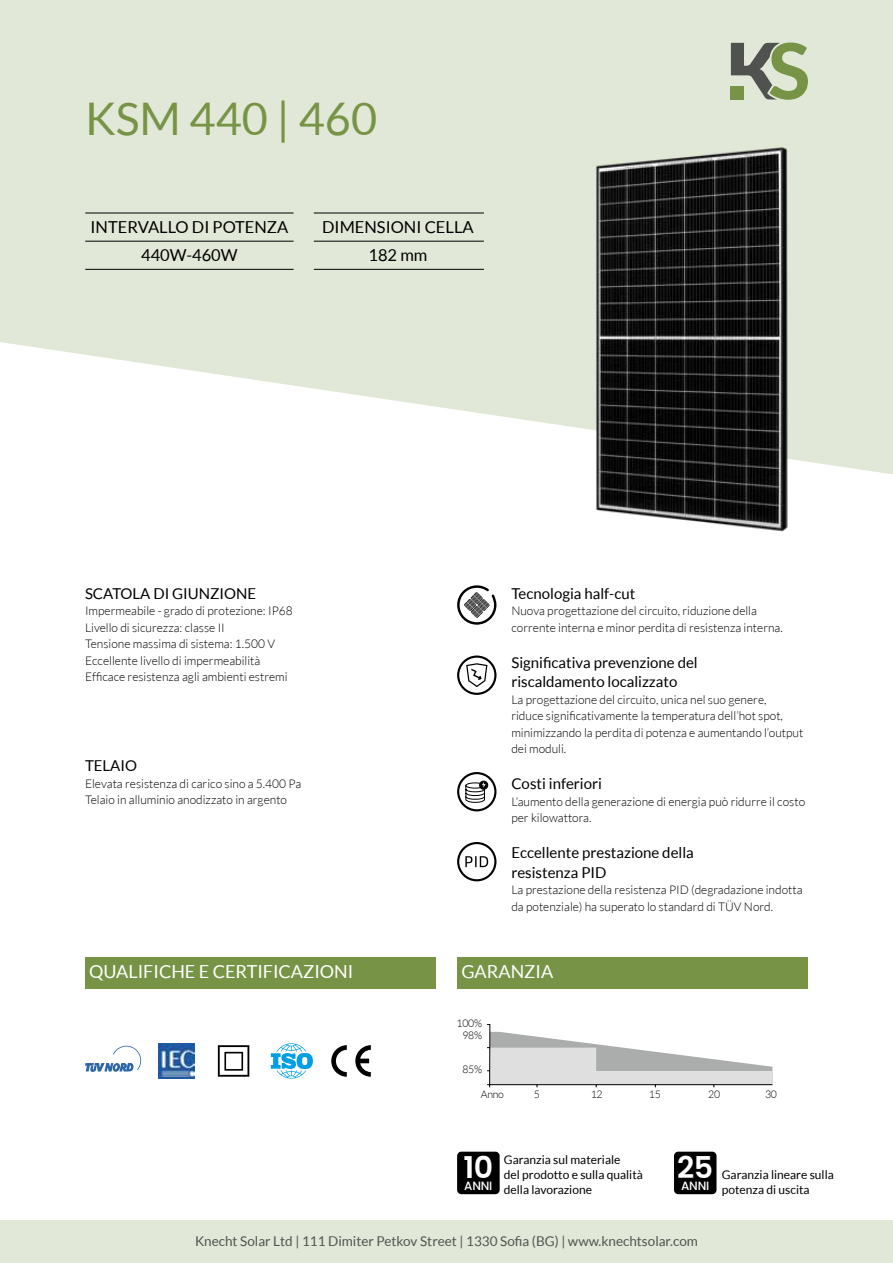
<style>
.page{position:relative;width:893px;height:1263px;background:#fff}
.page>*{position:absolute;margin:0;border:0;box-sizing:border-box;transform-origin:0 0}
.t1{font:45px "Lato";color:#779446}
.t2{font:600 30px "Poppins";color:#fff}
.t3{font:18px "Lato";color:#fff}
.t4{font:16.5px/28.2px "Lato";color:#000;text-align:center}
.t5{font:15px/19.5px "Lato";color:#000}
.t6{font:13.5px "Lato";color:#505250}
.t7{font:300 12px/16.5px "Lato";color:#000}
.t8{font:12px/15px "Lato";color:#000}
.t9{font:500 12px "Poppins";letter-spacing:-.02em;color:#fff}
.t10{font:300 10.5px/12px "Lato";letter-spacing:-.02em;color:#000;text-align:center}
</style>
<div class="page">
<svg style="left:0;top:0;width:893px;height:474px;fill:#e2e8d8"></svg>
<svg style="left:731px;top:43px;width:77px;height:57px;background:#9aa688"></svg>
<img style="left:577px;top:131px;width:228px;height:401px">
<hr style="left:85px;top:213px;width:209px;height:1px;background:#000">
<hr style="left:85px;top:241px;width:209px;height:1px;background:#000">
<hr style="left:85px;top:269px;width:209px;height:1px;background:#000">
<hr style="left:314px;top:213px;width:170px;height:1px;background:#000">
<hr style="left:314px;top:241px;width:170px;height:1px;background:#000">
<hr style="left:314px;top:269px;width:170px;height:1px;background:#000">
<div style="left:0;top:1220px;width:893px;height:43px;background:#e2e8d8"></div>
<div style="left:85px;top:957px;width:351px;height:32px;background:#779446"></div>
<div style="left:457px;top:957px;width:351px;height:32px;background:#779446"></div>
<svg style="left:271px;top:1043px;width:42px;height:35px"></svg>
<svg style="left:331px;top:1045px;width:16px;height:32px"></svg>
<svg style="left:355px;top:1045px;width:16px;height:32px"></svg>
<svg style="left:85px;top:1046px;width:56px;height:26px"></svg>
<svg style="left:218px;top:1045px;width:31px;height:32px"></svg>
<img style="left:159px;top:1044px;width:35px;height:34px">
<svg style="left:487px;top:1024px;width:286px;height:64px"></svg>
<div style="left:457px;top:1152px;width:43px;height:42px;background:#000;border-radius:4px"></div>
<div style="left:674px;top:1152px;width:42px;height:42px;background:#000;border-radius:4px"></div>
<svg style="left:457px;top:585px;width:39px;height:40px"></svg>
<svg style="left:457px;top:655px;width:39px;height:40px"></svg>
<svg style="left:457px;top:772px;width:39px;height:39px"></svg>
<svg style="left:457px;top:842px;width:39px;height:39px"></svg>
<h1 class="t1" style="left:85px;top:94px;width:294px">KSM 440 | 460</h1>
<h3 class="t4" style="left:90px;top:212px;width:199px">INTERVALLO DI POTENZA<br>440W-460W</h3>
<h3 class="t4" style="left:322px;top:212px;width:153px">DIMENSIONI CELLA<br>182 mm</h3>
<p class="t5" style="left:85px;top:583px;width:173px">SCATOLA DI GIUNZIONE</p>
<p class="t7" style="left:85px;top:602px;width:209px">Impermeabile - grado di protezione: IP68<br>Livello di sicurezza: classe II<br>Tensione massima di sistema: 1.500 V Eccellente livello di impermeabilità Efficace resistenza agli ambienti estremi</p>
<p class="t5" style="left:85px;top:756px;width:54px">TELAIO</p>
<p class="t7" style="left:85px;top:775px;width:218px">Elevata resistenza di carico sino a 5.400 Pa<br>Telaio in alluminio anodizzato in argento</p>
<p class="t5" style="left:511px;top:583px;width:125px">Tecnologia half-cut</p>
<p class="t7" style="left:511px;top:602px;width:273px">Nuova progettazione del circuito, riduzione della corrente interna e minor perdita di resistenza interna.</p>
<p class="t5" style="left:511px;top:652px;width:188px">Significativa prevenzione del riscaldamento localizzato</p>
<p class="t7" style="left:511px;top:691px;width:293px">La progettazione del circuito, unica nel suo genere,<br>riduce significativamente la temperatura dell’hot spot, minimizzando la perdita di potenza e aumentando l’output dei moduli.</p>
<p class="t5" style="left:511px;top:774px;width:92px">Costi inferiori</p>
<p class="t7" style="left:511px;top:793px;width:295px">L’aumento della generazione di energia può ridurre il costo per kilowattora.</p>
<p class="t5" style="left:511px;top:843px;width:184px">Eccellente prestazione della resistenza PID</p>
<p class="t7" style="left:511px;top:881px;width:293px">La prestazione della resistenza PID (degradazione indotta da potenziale) ha superato lo standard di TÜV Nord.</p>
<h3 class="t3" style="left:89px;top:961px;width:266px">QUALIFICHE E CERTIFICAZIONI</h3>
<h3 class="t3" style="left:461px;top:961px;width:93px">GARANZIA</h3>
<p class="t10" style="left:456px;top:1017px;width:27px">100%<br>98%</p>
<p class="t10" style="left:462px;top:1063px;width:21px">85%</p>
<p class="t10" style="left:481px;top:1088px;width:25px">Anno</p>
<p class="t10" style="left:534px;top:1088px;width:8px">5</p>
<p class="t10" style="left:591px;top:1088px;width:13px">12</p>
<p class="t10" style="left:649px;top:1088px;width:13px">15</p>
<p class="t10" style="left:708px;top:1088px;width:13px">20</p>
<p class="t10" style="left:765px;top:1088px;width:13px">30</p>
<h2 class="t2" style="left:464px;top:1150px;width:31px">10</h2>
<p class="t9" style="left:464px;top:1179px;width:30px">ANNI</p>
<p class="t8" style="left:504px;top:1152px;width:141px">Garanzia sul materiale<br>del prodotto e sulla qualità della lavorazione</p>
<h2 class="t2" style="left:677px;top:1150px;width:37px">25</h2>
<p class="t9" style="left:681px;top:1179px;width:30px">ANNI</p>
<p class="t8" style="left:722px;top:1167px;width:114px">Garanzia lineare sulla potenza di uscita</p>
<p class="t6" style="left:195px;top:1234px;width:504px">Knecht Solar Ltd | 111 Dimiter Petkov Street | 1330 Sofia (BG) | www.knechtsolar.com</p>
</div>
